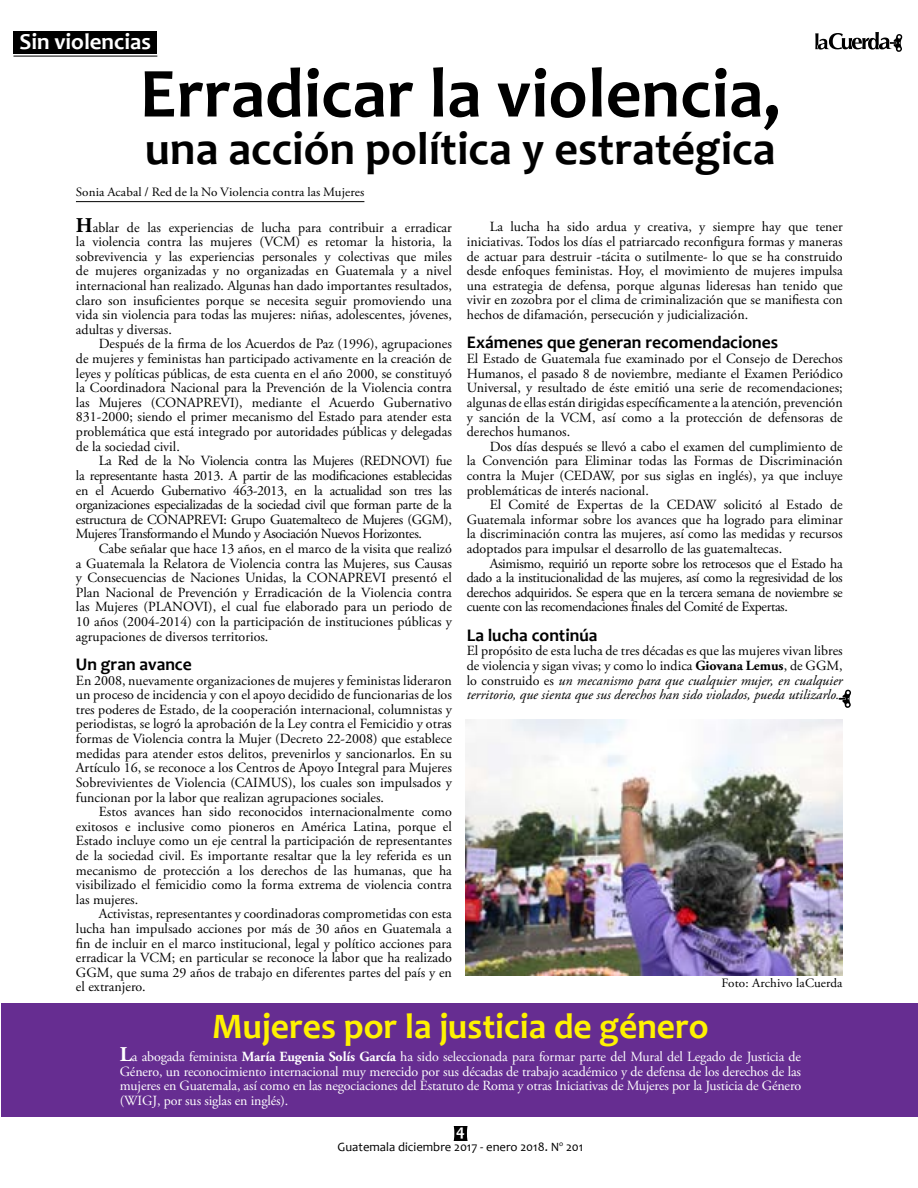
<style>
.page{position:relative;width:918px;height:1188px;background:#fff}
.page>*{position:absolute;margin:0;border:0;box-sizing:border-box;transform-origin:0 0}
.t1{font:700 71.1px "Candara";color:#000}
.t2{font:700 46.8px "Candara";color:#000}
.t3{font:700 36px "Candara";color:#fff200}
.t4{font:700 22.95px "Candara";color:#fff}
.t5{font:700 17.85px "Candara";color:#000}
.t6{font:700 16.5px "Candara";color:#fff}
.t7{font:13.95px/14.5px "Adobe Garamond Pro";color:#000;text-align:justify}
.t8{font:13.95px/14.5px "Adobe Garamond Pro";letter-spacing:-.01em;color:#fff;text-align:justify}
.t9{font:12.75px "Adobe Garamond Pro";letter-spacing:.01em;color:#000}
.t10{font:12.75px "Candara";color:#000}
.s1{font-weight:700;font-size:21px}
.s2{font-weight:700}
.s3{font-style:italic}
</style>
<div class="page">
<div style="left:13px;top:31px;width:144px;height:23px;background:#000"></div>
<hr style="left:13px;top:56px;width:144px;height:1px;background:#000">
<svg style="left:815px;top:32px;width:88px;height:20px"></svg>
<svg style="left:839px;top:689px;width:12px;height:19px"></svg>
<hr style="left:76px;top:201px;width:288px;height:1px;background:#000">
<div style="left:1px;top:1004px;width:916px;height:113px;background:#662d91"></div>
<div style="left:454px;top:1126px;width:14px;height:15px;background:#000"></div>
<svg style="left:467px;top:1126px;width:1px;height:15px"></svg>
<img style="left:466px;top:719px;width:377px;height:257px">
<h3 class="t4" style="left:20px;top:28px;width:133px">Sin violencias</h3>
<h1 class="t1" style="left:140px;top:49px;width:643px">Erradicar la violencia,</h1>
<h2 class="t2" style="left:145px;top:119px;width:632px">una acción política y estratégica</h2>
<p class="t9" style="left:76px;top:185px;width:290px">Sonia Acabal / Red de la No Violencia contra las Mujeres</p>
<p class="t7" style="left:76px;top:220px;width:377px"><span class="s1">H</span>ablar de las experiencias de lucha para contribuir a erradicar la violencia contra las mujeres (VCM) es retomar la historia, la sobrevivencia y las experiencias personales y colectivas que miles de mujeres organizadas y no organizadas en Guatemala y a nivel internacional han realizado. Algunas han dado importantes resultados, claro son insuficientes porque se necesita seguir promoviendo una vida sin violencia para todas las mujeres: niñas, adolescentes, jóvenes, adultas y diversas.</p>
<p class="t7" style="left:76px;top:337px;width:377px;text-indent:23px">Después de la firma de los Acuerdos de Paz (1996), agrupaciones de mujeres y feministas han participado activamente en la creación de leyes y políticas públicas, de esta cuenta en el año 2000, se constituyó la Coordinadora Nacional para la Prevención de la Violencia contra las Mujeres (CONAPREVI), mediante el Acuerdo Gubernativo 831-2000; siendo el primer mecanismo del Estado para atender esta problemática que está integrado por autoridades públicas y delegadas de la sociedad civil.</p>
<p class="t7" style="left:76px;top:454px;width:377px;text-indent:23px">La Red de la No Violencia contra las Mujeres (REDNOVI) fue la representante hasta 2013. A partir de las modificaciones establecidas en el Acuerdo Gubernativo 463-2013, en la actualidad son tres las organizaciones especializadas de la sociedad civil que forman parte de la estructura de CONAPREVI: Grupo Guatemalteco de Mujeres (GGM), Mujeres Transformando el Mundo y Asociación Nuevos Horizontes.</p>
<p class="t7" style="left:76px;top:542px;width:377px;text-indent:23px">Cabe señalar que hace 13 años, en el marco de la visita que realizó a Guatemala la Relatora de Violencia contra las Mujeres, sus Causas y Consecuencias de Naciones Unidas, la CONAPREVI presentó el Plan Nacional de Prevención y Erradicación de la Violencia contra las Mujeres (PLANOVI), el cual fue elaborado para un periodo de 10 años (2004-2014) con la participación de instituciones públicas y agrupaciones de diversos territorios.</p>
<p class="t5" style="left:76px;top:653px;width:117px">Un gran avance</p>
<p class="t7" style="left:76px;top:673px;width:377px">En 2008, nuevamente organizaciones de mujeres y feministas lideraron un proceso de incidencia y con el apoyo decidido de funcionarias de los tres poderes de Estado, de la cooperación internacional, columnistas y periodistas, se logró la aprobación de la Ley contra el Femicidio y otras formas de Violencia contra la Mujer (Decreto 22-2008) que establece medidas para atender estos delitos, prevenirlos y sancionarlos. En su Artículo 16, se reconoce a los Centros de Apoyo Integral para Mujeres Sobrevivientes de Violencia (CAIMUS), los cuales son impulsados y funcionan por la labor que realizan agrupaciones sociales.</p>
<p class="t7" style="left:76px;top:805px;width:377px;text-indent:23px">Estos avances han sido reconocidos internacionalmente como exitosos e inclusive como pioneros en América Latina, porque el Estado incluye como un eje central la participación de representantes de la sociedad civil. Es importante resaltar que la ley referida es un mecanismo de protección a los derechos de las humanas, que ha visibilizado el femicidio como la forma extrema de violencia contra las mujeres.</p>
<p class="t7" style="left:76px;top:907px;width:377px;text-indent:23px">Activistas, representantes y coordinadoras comprometidas con esta lucha han impulsado acciones por más de 30 años en Guatemala a fin de incluir en el marco institucional, legal y político acciones para erradicar la VCM; en particular se reconoce la labor que ha realizado GGM, que suma 29 años de trabajo en diferentes partes del país y en el extranjero.</p>
<p class="t7" style="left:467px;top:220px;width:377px;text-indent:23px">La lucha ha sido ardua y creativa, y siempre hay que tener iniciativas. Todos los días el patriarcado reconfigura formas y maneras de actuar para destruir -tácita o sutilmente- lo que se ha construido desde enfoques feministas. Hoy, el movimiento de mujeres impulsa una estrategia de defensa, porque algunas lideresas han tenido que vivir en zozobra por el clima de criminalización que se manifiesta con hechos de difamación, persecución y judicialización.</p>
<p class="t5" style="left:467px;top:331px;width:313px">Exámenes que generan recomendaciones</p>
<p class="t7" style="left:467px;top:352px;width:377px">El Estado de Guatemala fue examinado por el Consejo de Derechos Humanos, el pasado 8 de noviembre, mediante el Examen Periódico Universal, y resultado de éste emitió una serie de recomendaciones; algunas de ellas están dirigidas específicamente a la atención, prevención y sanción de la VCM, así como a la protección de defensoras de derechos humanos.</p>
<p class="t7" style="left:467px;top:440px;width:377px;text-indent:23px">Dos días después se llevó a cabo el examen del cumplimiento de la Convención para Eliminar todas las Formas de Discriminación contra la Mujer (CEDAW, por sus siglas en inglés), ya que incluye problemáticas de interés nacional.</p>
<p class="t7" style="left:467px;top:498px;width:377px;text-indent:23px">El Comité de Expertas de la CEDAW solicitó al Estado de Guatemala informar sobre los avances que ha logrado para eliminar la discriminación contra las mujeres, así como las medidas y recursos adoptados para impulsar el desarrollo de las guatemaltecas.</p>
<p class="t7" style="left:467px;top:556px;width:378px;text-indent:23px">Asimismo, requirió un reporte sobre los retrocesos que el Estado ha dado a la institucionalidad de las mujeres, así como la regresividad de los derechos adquiridos. Se espera que en la tercera semana de noviembre se cuente con las recomendaciones finales del Comité de Expertas.</p>
<p class="t5" style="left:467px;top:624px;width:132px">La lucha continúa</p>
<p class="t7" style="left:467px;top:644px;width:377px">El propósito de esta lucha de tres décadas es que las mujeres vivan libres de violencia y sigan vivas; y como lo indica <span class="s2">Giovana Lemus</span>, de GGM, lo construido es <span class="s3">un mecanismo para que cualquier mujer, en cualquier territorio, que sienta que sus derechos han sido violados, pueda utilizarlo.</span></p>
<p class="t9" style="left:722px;top:976px;width:123px">Foto: Archivo laCuerda</p>
<h3 class="t3" style="left:212px;top:1004px;width:498px">Mujeres por la justicia de género</h3>
<p class="t8" style="left:120px;top:1050px;width:683px"><span class="s1">L</span>a abogada feminista <span class="s2">María Eugenia Solís García</span> ha sido seleccionada para formar parte del Mural del Legado de Justicia de Género, un reconocimiento internacional muy merecido por sus décadas de trabajo académico y de defensa de los derechos de las mujeres en Guatemala, así como en las negociaciones del Estatuto de Roma y otras Iniciativas de Mujeres por la Justicia de Género (WIGJ, por sus siglas en inglés).</p>
<p class="t6" style="left:456px;top:1120px;width:10px">4</p>
<p class="t10" style="left:338px;top:1138px;width:247px">Guatemala diciembre 2017 - enero 2018. N<sup>o</sup> 201</p>
</div>
